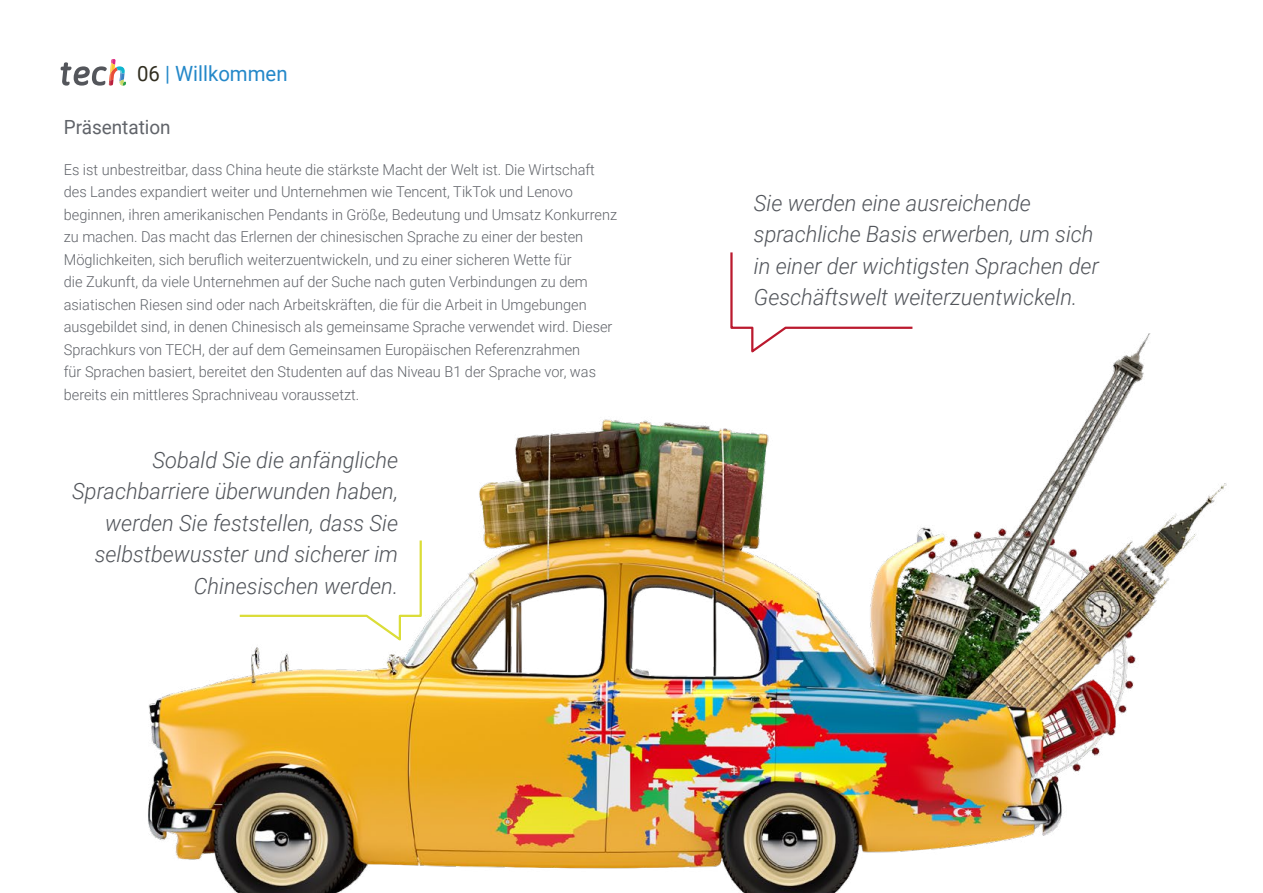
<style>
.page{position:relative;width:1263px;height:893px;background:#fff}
.page>*{position:absolute;margin:0;border:0;box-sizing:border-box;transform-origin:0 0}
.t1{font:italic 300 22.5px/31.5px "Roboto";color:#52555b;text-align:right}
.t2{font:21px "Roboto";color:#2488c9}
.t3{font:19.5px "Roboto";color:#61646a}
.t4{font:300 15px/22.5px "Roboto";color:#61646a}
.s1{color:#312e20}
</style>
<div class="page">
<img style="left:148px;top:334px;width:1079px;height:559px">
<svg style="left:237px;top:538px;width:186px;height:106px"></svg>
<svg style="left:729px;top:252px;width:186px;height:104px"></svg>
<svg style="left:61px;top:59px;width:65px;height:27px"></svg>
<h2 class="t2" style="left:137px;top:59px;width:152px"><span class="s1">06</span> | Willkommen</h2>
<h3 class="t3" style="left:64px;top:113px;width:108px">Präsentation</h3>
<p class="t4" style="left:64px;top:158px;width:555px">Es ist unbestreitbar, dass China heute die stärkste Macht der Welt ist. Die Wirtschaft des Landes expandiert weiter und Unternehmen wie Tencent, TikTok und Lenovo beginnen, ihren amerikanischen Pendants in Größe, Bedeutung und Umsatz Konkurrenz zu machen. Das macht das Erlernen der chinesischen Sprache zu einer der besten Möglichkeiten, sich beruflich weiterzuentwickeln, und zu einer sicheren Wette für<br>die Zukunft, da viele Unternehmen auf der Suche nach guten Verbindungen zu dem asiatischen Riesen sind oder nach Arbeitskräften, die für die Arbeit in Umgebungen ausgebildet sind, in denen Chinesisch als gemeinsame Sprache verwendet wird. Dieser Sprachkurs von TECH, der auf dem Gemeinsamen Europäischen Referenzrahmen<br>für Sprachen basiert, bereitet den Studenten auf das Niveau B1 der Sprache vor, was bereits ein mittleres Sprachniveau voraussetzt.</p>
<h1 class="t1" style="left:72px;top:443px;width:327px">Sobald Sie die anfängliche<br>Sprachbarriere überwunden haben, werden Sie feststellen, dass Sie selbstbewusster und sicherer im<br>Chinesischen werden.</h1>
<h1 class="t1" style="left:754px;top:186px;width:347px;text-align:left">Sie werden eine ausreichende sprachliche Basis erwerben, um sich in einer der wichtigsten Sprachen der Geschäftswelt weiterzuentwickeln.</h1>
</div>
